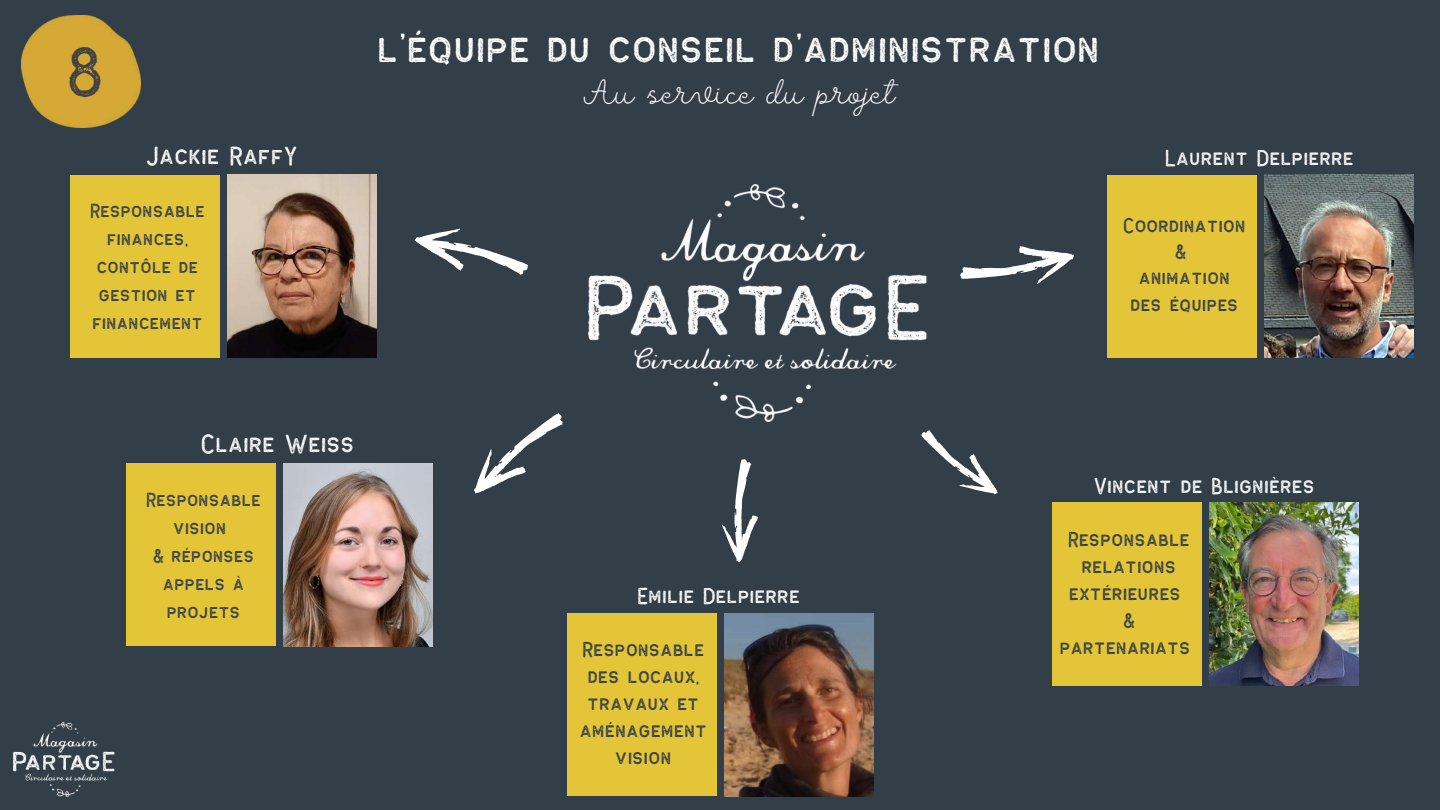
<style>
.page{position:relative;width:1440px;height:810px;background:#323e48}
.page>*{position:absolute;margin:0;border:0;box-sizing:border-box;transform-origin:0 0}
.t1{font:50px "Antone Block";color:#424242}
.t2{font:33px "Antone Block";color:#fff}
.t3{font:33px "Cretina";color:#fff}
.t4{font:19.5px "Antone Block";color:#fff}
.t5{font:17px "Antone Block";color:#fff}
.t6{font:15.8px/27px "Antone Block";color:#323e48;text-align:center}
.t7{font:15.5px/26.2px "Antone Block";color:#323e48;text-align:center}
.t8{font:14.9px/27.9px "Antone Block";color:#323e48;text-align:center}
</style>
<div class="page">
<div style="left:567px;top:613px;width:150px;height:183px;background:#e4c537"></div>
<img style="left:724px;top:613px;width:149px;height:183px">
<img style="left:589px;top:185px;width:338px;height:237px">
<svg style="left:414px;top:228px;width:114px;height:47px"></svg>
<svg style="left:721px;top:459px;width:37px;height:104px"></svg>
<svg style="left:474px;top:413px;width:89px;height:81px"></svg>
<svg style="left:960px;top:246px;width:114px;height:38px"></svg>
<svg style="left:920px;top:415px;width:78px;height:80px"></svg>
<img style="left:21px;top:15px;width:119px;height:113px">
<img style="left:14px;top:722px;width:101px;height:75px">
<div style="left:126px;top:463px;width:150px;height:183px;background:#e4c537"></div>
<img style="left:283px;top:463px;width:149px;height:183px">
<div style="left:1107px;top:175px;width:150px;height:183px;background:#e4c537"></div>
<img style="left:1264px;top:175px;width:149px;height:183px">
<div style="left:1052px;top:503px;width:150px;height:183px;background:#e4c537"></div>
<img style="left:1210px;top:503px;width:149px;height:183px">
<div style="left:70px;top:175px;width:150px;height:183px;background:#e4c537"></div>
<img style="left:227px;top:175px;width:149px;height:183px">
<h1 class="t1" style="left:70px;top:46px;width:38px">8</h1>
<p class="t4" style="left:147px;top:145px;width:154px">Jackie RaffY</p>
<p class="t8" style="left:91px;top:198px;width:116px">Responsable finances, contôle de gestion et financement</p>
<h2 class="t2" style="left:380px;top:31px;width:725px">l’équipe du conseil d’administration</h2>
<h2 class="t3" style="left:586px;top:73px;width:312px">Au service du projet</h2>
<p class="t5" style="left:1166px;top:149px;width:190px">Laurent Delpierre</p>
<p class="t7" style="left:1124px;top:213px;width:124px">Coordination &amp;<br>animation des équipes</p>
<p class="t4" style="left:202px;top:434px;width:155px">Claire Weiss</p>
<p class="t8" style="left:147px;top:487px;width:116px">Responsable vision<br>&amp; réponses appels à projets</p>
<p class="t5" style="left:639px;top:587px;width:164px">Emilie Delpierre</p>
<p class="t6" style="left:581px;top:637px;width:129px">Responsable des locaux, travaux et aménagement vision</p>
<p class="t5" style="left:1095px;top:477px;width:223px">Vincent de Blignières</p>
<p class="t6" style="left:1061px;top:527px;width:133px">Responsable relations extérieures<br>&amp; partenariats</p>
</div>
